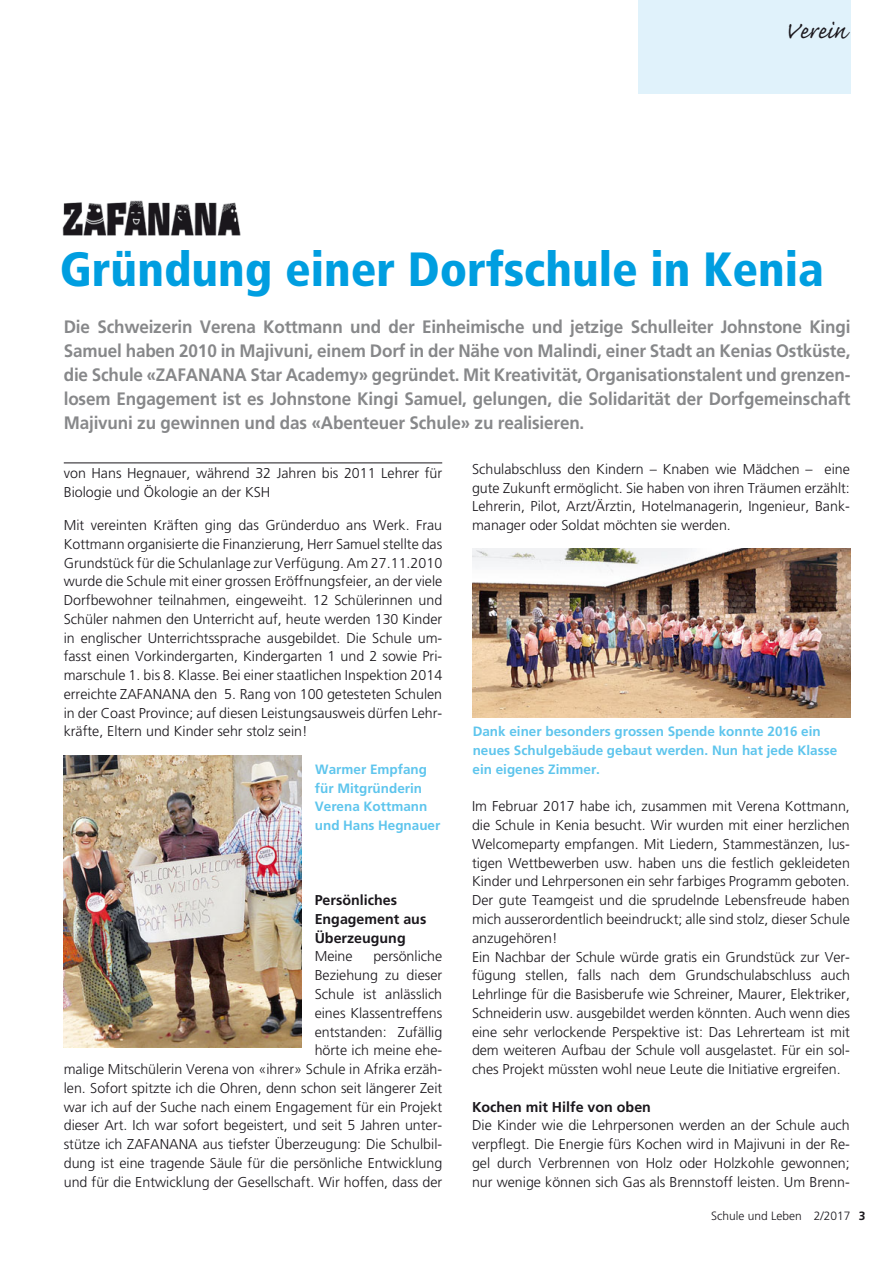
<style>
.page{position:relative;width:893px;height:1263px;background:#fff}
.page>*{position:absolute;margin:0;border:0;box-sizing:border-box;transform-origin:0 0}
.t1{font:900 condensed 48px "Frutiger";color:#009ee0}
.t2{font:30px "Caflisch Script";color:#1a171c}
.t3{font:700 18px/24px "Frutiger";letter-spacing:-.01em;color:#87888a;text-align:justify;scale:.95 1}
.t4{font:300 14.25px/18.8px "Frutiger";color:#1a171c;text-align:justify}
.t5{font:700 14.25px/18.8px "Frutiger";color:#1a171c}
.t6{font:700 13.5px/18.8px "Frutiger";color:#5ec5ed}
.t7{font:300 12px "Frutiger";color:#1a171c}
.s1{font-weight:700}
</style>
<div class="page">
<div style="left:638px;top:0;width:212px;height:94px;background:#e0f2fb"></div>
<hr style="left:64px;top:462px;width:378px;height:1px;background:#1a171c">
<img style="left:472px;top:548px;width:378px;height:170px">
<img style="left:62px;top:201px;width:179px;height:35px">
<img style="left:64px;top:755px;width:238px;height:292px">
<h2 class="t2" style="left:784px;top:20px;width:63px">Verein</h2>
<h1 class="t1" style="left:60px;top:250px;width:765px">Gründung einer Dorfschule in Kenia</h1>
<p class="t3" style="left:64px;top:316px;width:830px">Die Schweizerin Verena Kottmann und der Einheimische und jetzige Schulleiter Johnstone Kingi Samuel haben 2010 in Majivuni, einem Dorf in der Nähe von Malindi, einer Stadt an Kenias Ostküste, die Schule «ZAFANANA Star Academy» gegründet. Mit Kreativität, Organisationstalent und grenzen&shy;losem Engagement ist es Johnstone Kingi Samuel, gelungen, die Solidarität der Dorfgemeinschaft Majivuni zu gewinnen und das «Abenteuer Schule» zu realisieren.</p>
<p class="t4" style="left:64px;top:465px;width:380px">von Hans Hegnauer, während 32 Jahren bis 2011 Lehrer für<br>Biologie und Ökologie an der KSH</p>
<p class="t4" style="left:64px;top:517px;width:380px">Mit vereinten Kräften ging das Gründerduo ans Werk. Frau Kottmann organisierte die Finanzierung, Herr Samuel stellte das Grundstück für die Schulanlage zur Verfügung. Am 27.11.2010 wurde die Schule mit einer grossen Eröffnungsfeier, an der viele Dorfbewohner teilnahmen, eingeweiht. 12 Schülerinnen und Schüler nahmen den Unterricht auf, heute werden 130 Kinder in englischer Unterrichtssprache ausgebildet. Die Schule um&shy;fasst einen Vorkindergarten, Kindergarten 1 und 2 sowie Pri&shy;marschule 1. bis 8. Klasse. Bei einer staatlichen Inspektion 2014 erreichte ZAFANANA den 5. Rang von 100 getesteten Schulen in der Coast Province; auf diesen Leistungsausweis dürfen Lehr&shy;kräfte, Eltern und Kinder sehr stolz sein!</p>
<p class="t6" style="left:315px;top:761px;width:127px">Warmer Empfang für Mitgründerin<br>Verena Kottmann und Hans Hegnauer</p>
<p class="t5" style="left:315px;top:892px;width:113px">Persönliches<br>Engagement aus<br>Überzeugung</p>
<p class="t4" style="left:315px;top:948px;width:40px">Meine</p>
<p class="t4" style="left:64px;top:948px;width:380px;text-align:right">persönliche<br>Beziehung zu dieser<br>Schule ist anlässlich<br>eines Klassentreffens<br>entstanden: Zufällig<br>hörte ich meine ehe-<br>malige Mitschülerin Verena von «ihrer» Schule in Afrika erzäh&shy;len. Sofort spitzte ich die Ohren, denn schon seit längerer Zeit war ich auf der Suche nach einem Engagement für ein Projekt dieser Art. Ich war sofort begeistert, und seit 5 Jahren unter&shy;stütze ich ZAFANANA aus tiefster Überzeugung: Die Schulbil&shy;dung ist eine tragende Säule für die persönliche Entwicklung und für die Entwicklung der Gesellschaft. Wir hoffen, dass der</p>
<p class="t4" style="left:472px;top:461px;width:379px">Schulabschluss den Kindern – Knaben wie Mädchen – eine gute Zukunft ermöglicht. Sie haben von ihren Träumen erzählt:<br>Lehrerin, Pilot, Arzt/Ärztin, Hotelmanagerin, Ingenieur, Bank&shy;manager oder Soldat möchten sie werden.</p>
<p class="t6" style="left:472px;top:723px;width:366px">Dank einer besonders grossen Spende konnte 2016 ein neues Schulgebäude gebaut werden. Nun hat jede Klasse ein eigenes Zimmer.</p>
<p class="t4" style="left:472px;top:798px;width:379px;text-align:left">Im Februar 2017 habe ich, zusammen mit Verena Kottmann, die Schule in Kenia besucht. Wir wurden mit einer herzlichen Welcomeparty empfangen. Mit Liedern, Stammestänzen, lus&shy;tigen Wettbewerben usw. haben uns die festlich gekleideten Kinder und Lehrpersonen ein sehr farbiges Programm geboten.<br>Der gute Teamgeist und die sprudelnde Lebensfreude haben mich ausserordentlich beeindruckt; alle sind stolz, dieser Schule anzugehören!<br>Ein Nachbar der Schule würde gratis ein Grundstück zur Ver&shy;fügung stellen, falls nach dem Grundschulabschluss auch Lehrlinge für die Basisberufe wie Schreiner, Maurer, Elektriker, Schneiderin usw. ausgebildet werden könnten. Auch wenn dies eine sehr verlockende Perspektive ist: Das Lehrerteam ist mit dem weiteren Aufbau der Schule voll ausgelastet. Für ein sol&shy;ches Projekt müssten wohl neue Leute die Initiative ergreifen.</p>
<p class="t5" style="left:472px;top:1098px;width:180px">Kochen mit Hilfe von oben</p>
<p class="t4" style="left:472px;top:1117px;width:379px">Die Kinder wie die Lehrpersonen werden an der Schule auch verpflegt. Die Energie fürs Kochen wird in Majivuni in der Re&shy;gel durch Verbrennen von Holz oder Holzkohle gewonnen; nur wenige können sich Gas als Brennstoff leisten. Um Brenn-</p>
<p class="t7" style="left:711px;top:1211px;width:156px">Schule und Leben 2/2017 <span class="s1">3</span></p>
</div>
